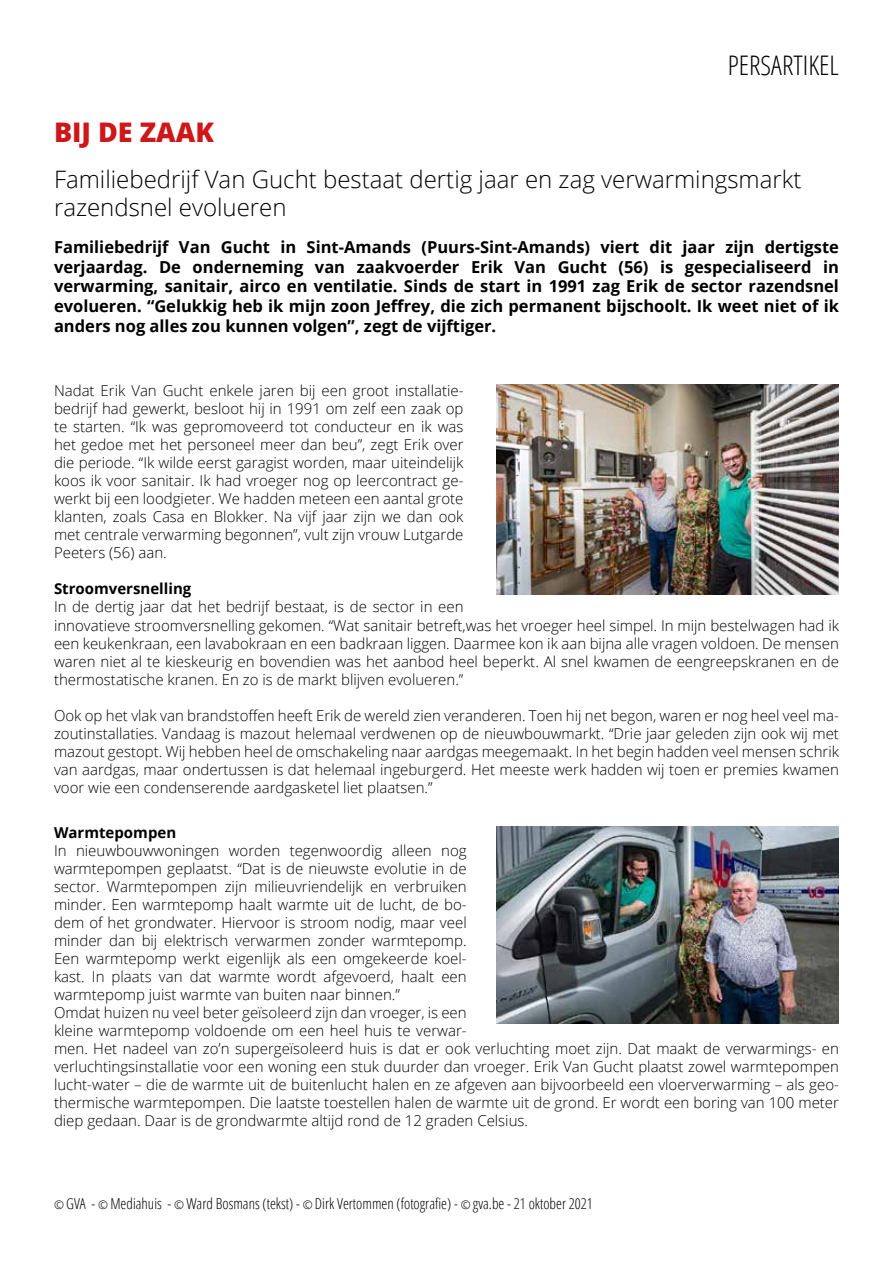
<style>
.page{position:relative;width:893px;height:1263px;background:#fff}
.page>*{position:absolute;margin:0;border:0;box-sizing:border-box;transform-origin:0 0}
.t1{font:300 condensed 27px "Open Sans";color:#000}
.t2{font:800 27px "Open Sans";color:#cd1719}
.t3{font:300 24px/28.8px "Open Sans";color:#000}
.t4{font:700 16.5px/19.8px "Open Sans";color:#000;text-align:justify}
.t5{font:300 15px/18px "Open Sans";color:#000;text-align:justify}
.t6{font:300 condensed 15px "Open Sans";color:#000}
.t7{font:700 15px "Open Sans";color:#000}
.s1{font-size:12px}
</style>
<div class="page">
<img style="left:496px;top:385px;width:343px;height:209px">
<img style="left:496px;top:826px;width:343px;height:198px">
<h1 class="t1" style="left:728px;top:47px;width:113px">PERSARTIKEL</h1>
<h1 class="t2" style="left:54px;top:111px;width:162px">BIJ DE ZAAK</h1>
<h2 class="t3" style="left:54px;top:164px;width:749px">Familiebedrijf Van Gucht bestaat dertig jaar en zag verwarmingsmarkt razendsnel evolueren</h2>
<p class="t4" style="left:54px;top:237px;width:786px">Familiebedrijf Van Gucht in Sint-Amands (Puurs-Sint-Amands) viert dit jaar zijn dertigste verjaardag. De onderneming van zaakvoerder Erik Van Gucht (56) is gespecialiseerd in verwarming, sanitair, airco en ventilatie. Sinds de start in 1991 zag Erik de sector razendsnel evolueren. “Gelukkig heb ik mijn zoon Jeffrey, die zich permanent bijschoolt. Ik weet niet of ik anders nog alles zou kunnen volgen”, zegt de vijftiger.</p>
<p class="t5" style="left:54px;top:381px;width:411px">Nadat Erik Van Gucht enkele jaren bij een groot installatie&shy;bedrijf had gewerkt, besloot hij in 1991 om zelf een zaak op te starten. “Ik was gepromoveerd tot conducteur en ik was het gedoe met het personeel meer dan beu”, zegt Erik over die periode. “Ik wilde eerst garagist worden, maar uiteindelijk koos ik voor sanitair. Ik had vroeger nog op leercontract ge&shy;werkt bij een loodgieter. We hadden meteen een aantal grote klanten, zoals Casa en Blokker. Na vijf jaar zijn we dan ook met centrale verwarming begonnen”, vult zijn vrouw Lutgarde Peeters (56) aan.</p>
<p class="t7" style="left:54px;top:578px;width:139px">Stroomversnelling</p>
<p class="t5" style="left:54px;top:597px;width:786px;text-align:left">In de dertig jaar dat het bedrijf bestaat, is de sector in een<br>innovatieve stroomversnelling gekomen. “Wat sanitair betreft,was het vroeger heel simpel. In mijn bestelwagen had ik een keukenkraan, een lavabokraan en een badkraan liggen. Daarmee kon ik aan bijna alle vragen voldoen. De mensen waren niet al te kieskeurig en bovendien was het aanbod heel beperkt. Al snel kwamen de eengreepskranen en de thermostatische kranen. En zo is de markt blijven evolueren.”</p>
<p class="t5" style="left:54px;top:706px;width:786px">Ook op het vlak van brandstoffen heeft Erik de wereld zien veranderen. Toen hij net begon, waren er nog heel veel ma&shy;zoutinstallaties. Vandaag is mazout helemaal verdwenen op de nieuwbouwmarkt. “Drie jaar geleden zijn ook wij met mazout gestopt. Wij hebben heel de omschakeling naar aardgas meegemaakt. In het begin hadden veel mensen schrik van aardgas, maar ondertussen is dat helemaal ingeburgerd. Het meeste werk hadden wij toen er premies kwamen voor wie een condenserende aardgasketel liet plaatsen.”</p>
<p class="t7" style="left:54px;top:821px;width:124px">Warmtepompen</p>
<p class="t5" style="left:54px;top:841px;width:786px;text-align:left">In nieuwbouwwoningen worden tegenwoordig alleen nog<br>warmtepompen geplaatst. “Dat is de nieuwste evolutie in de<br>sector. Warmtepompen zijn milieuvriendelijk en verbruiken<br>minder. Een warmtepomp haalt warmte uit de lucht, de bo-<br>dem of het grondwater. Hiervoor is stroom nodig, maar veel<br>minder dan bij elektrisch verwarmen zonder warmtepomp.<br>Een warmtepomp werkt eigenlijk als een omgekeerde koel-<br>kast. In plaats van dat warmte wordt afgevoerd, haalt een<br>warmtepomp juist warmte van buiten naar binnen.”<br>Omdat huizen nu veel beter geïsoleerd zijn dan vroeger, is een<br>kleine warmtepomp voldoende om een heel huis te verwar-<br>men. Het nadeel van zo’n supergeïsoleerd huis is dat er ook verluchting moet zijn. Dat maakt de verwarmings- en verluchtingsinstallatie voor een woning een stuk duurder dan vroeger. Erik Van Gucht plaatst zowel warmtepompen lucht-water – die de warmte uit de buitenlucht halen en ze afgeven aan bijvoorbeeld een vloerverwarming – als geo&shy;thermische warmtepompen. Die laatste toestellen halen de warmte uit de grond. Er wordt een boring van 100 meter diep gedaan. Daar is de grondwarmte altijd rond de 12 graden Celsius.</p>
<p class="t6" style="left:54px;top:1193px;width:540px"><span class="s1">©</span> GVA - <span class="s1">©</span> Mediahuis - <span class="s1">©</span> Ward Bosmans (tekst) - <span class="s1">©</span> Dirk Vertommen (fotografie) - <span class="s1">©</span> gva.be - 21 oktober 2021</p>
</div>
